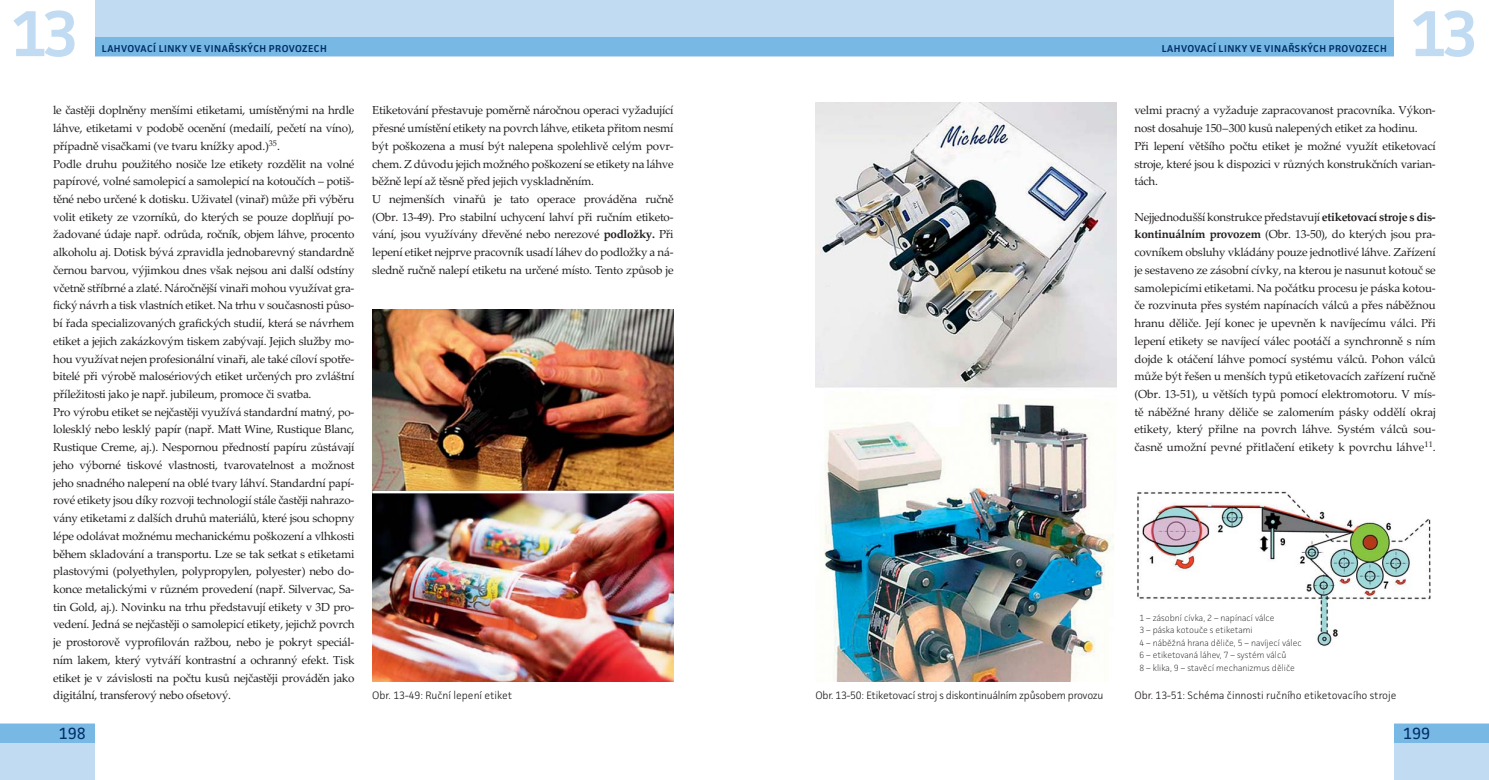
<style>
.page{position:relative;width:1489px;height:780px;background:#fff}
.page>*{position:absolute;margin:0;border:0;box-sizing:border-box;transform-origin:0 0}
.t1{font:600 65px "Facit";color:#c0dbf2}
.t2{font:16.25px "Facit";color:#002e67}
.t3{font:11.62px/17.8px "Palatino Linotype";letter-spacing:-.02em;color:#231f20}
.t4{font:300 10.75px "Facit";letter-spacing:-.015em;color:#231f20}
.t5{font:600 10px "Facit";letter-spacing:.05em;color:#002e67}
.t6{font:200 9px/12.5px "Facit";color:#231f20}
.s1{font-weight:700}
</style>
<div class="page">
<div style="left:0;top:723px;width:94px;height:57px;background:#c0dbf2"></div>
<div style="left:0;top:724px;width:94px;height:19px;background:#77b8e5"></div>
<div style="left:94px;top:0;width:650px;height:56px;background:#c0dbf2"></div>
<div style="left:94px;top:37px;width:650px;height:19px;background:#77b8e5"></div>
<div style="left:744px;top:0;width:650px;height:56px;background:#c0dbf2"></div>
<div style="left:744px;top:37px;width:650px;height:19px;background:#77b8e5"></div>
<div style="left:1394px;top:723px;width:94px;height:57px;background:#c0dbf2"></div>
<div style="left:1394px;top:724px;width:94px;height:19px;background:#77b8e5"></div>
<img style="left:372px;top:309px;width:301px;height:372px">
<hr style="left:372px;top:491px;width:307px;height:2px;background:#fff">
<img style="left:815px;top:103px;width:301px;height:578px">
<img style="left:1137px;top:491px;width:294px;height:155px">
<h1 class="t1" style="left:11px;top:10px;width:69px">13</h1>
<p class="t5" style="left:102px;top:45px;width:226px">LAHVOVACÍ LINKY VE VINAŘSKÝCH PROVOZECH</p>
<p class="t5" style="left:1161px;top:45px;width:226px">LAHVOVACÍ LINKY VE VINAŘSKÝCH PROVOZECH</p>
<h1 class="t1" style="left:1410px;top:10px;width:69px">13</h1>
<p class="t3" style="left:53px;top:103px;width:303px">le častěji doplněny menšími etiketami, umístěnými na hrdle láhve, etiketami v podobě ocenění (medailí, pečetí na víno), případně visačkami (ve tvaru knížky apod.)<sup>35</sup>.<br>Podle druhu použitého nosiče lze etikety rozdělit na volné papírové, volné samolepicí a samolepicí na kotoučích – potiš&shy;těné nebo určené k dotisku. Uživatel (vinař) může při výběru volit etikety ze vzorníků, do kterých se pouze doplňují po&shy;žadované údaje např. odrůda, ročník, objem láhve, procento alkoholu aj. Dotisk bývá zpravidla jednobarevný standardně černou barvou, výjimkou dnes však nejsou ani další odstíny včetně stříbrné a zlaté. Náročnější vinaři mohou využívat gra&shy;fický návrh a tisk vlastních etiket. Na trhu v současnosti půso&shy;bí řada specializovaných grafických studií, která se návrhem etiket a jejich zakázkovým tiskem zabývají. Jejich služby mo&shy;hou využívat nejen profesionální vinaři, ale také cíloví spotře&shy;bitelé při výrobě malosériových etiket určených pro zvláštní příležitosti jako je např. jubileum, promoce či svatba.<br>Pro výrobu etiket se nejčastěji využívá standardní matný, po&shy;lolesklý nebo lesklý papír (např. Ma Wine, Rustique Blanc, Rustique Creme, aj.). Nespornou předností papíru zůstávají jeho výborné tiskové vlastnosti, tvarovatelnost a možnost jeho snadného nalepení na oblé tvary láhví. Standardní papí&shy;rové etikety jsou díky rozvoji technologií stále častěji nahrazo&shy;vány etiketami z dalších druhů materiálů, které jsou schopny lépe odolávat možnému mechanickému poškození a vlhkosti během skladování a transportu. Lze se tak setkat s etiketami plastovými (polyethylen, polypropylen, polyester) nebo do&shy;konce metalickými v různém provedení (např. Silvervac, Sa&shy;tin Gold, aj.). Novinku na trhu představují etikety v 3D pro&shy;vedení. Jedná se nejčastěji o samolepicí etikety, jejichž povrch je prostorově vyprofilován ražbou, nebo je pokryt speciál&shy;ním lakem, který vytváří kontrastní a ochranný efekt. Tisk etiket je v závislosti na počtu kusů nejčastěji prováděn jako digitální, transferový nebo ofsetový.</p>
<p class="t3" style="left:372px;top:103px;width:303px">Etiketování přestavuje poměrně náročnou operaci vyžadující přesné umístění etikety na povrch láhve, etiketa přitom nesmí být poškozena a musí být nalepena spolehlivě celým povr&shy;chem. Z důvodu jejich možného poškození se etikety na láhve běžně lepí až těsně před jejich vyskladněním.<br>U nejmenších vinařů je tato operace prováděna ručně (Obr. 13-49). Pro stabilní uchycení lahví při ručním etiketo&shy;vání, jsou využívány dřevěné nebo nerezové <span class="s1">podložky.</span> Při lepení etiket nejprve pracovník usadí láhev do podložky a ná&shy;sledně ručně nalepí etiketu na určené místo. Tento způsob je</p>
<p class="t4" style="left:372px;top:691px;width:142px">Obr. 13-49: Ruční lepení etiket</p>
<p class="t3" style="left:1134px;top:103px;width:303px">velmi pracný a vyžaduje zapracovanost pracovníka. Výkon&shy;nost dosahuje 150 – 300 kusů nalepených etiket za hodinu.<br>Při lepení většího počtu etiket je možné využít etiketovací stroje, které jsou k dispozici v různých konstrukčních varian&shy;tách.</p>
<p class="t3" style="left:1134px;top:209px;width:303px;text-align:justify">Nejjednodušší konstrukce představují <span class="s1">etiketovací stroje s dis&shy;kontinuálním provozem</span> (Obr. 13-50), do kterých jsou pra&shy;covníkem obsluhy vkládány pouze jednotlivé láhve. Zařízení je sestaveno ze zásobní cívky, na kterou je nasunut kotouč se samolepicími etiketami. Na počátku procesu je páska kotou&shy;če rozvinuta přes systém napínacích válců a přes náběžnou hranu děliče. Její konec je upevněn k navíjecímu válci. Při lepení etikety se navíjecí válec pootáčí a synchronně s ním dojde k otáčení láhve pomocí systému válců. Pohon válců může být řešen u menších typů etiketovacích zařízení ručně (Obr. 13-51), u větších typů pomocí elektromotoru. V mís&shy;tě náběžné hrany děliče se zalomením pásky oddělí okraj etikety, který přilne na povrch láhve. Systém válců sou&shy;časně umožní pevné přitlačení etikety k povrchu láhve<sup>11</sup>.</p>
<p class="t6" style="left:1139px;top:612px;width:164px">1 – zásobní cívka, 2 – napínací válce<br>3 – páska kotouče s etiketami<br>4 – náběžná hrana děliče, 5 – navíjecí válec 6 – etiketovaná láhev, 7 – systém válců<br>8 – klika, 9 – stavěcí mechanizmus děliče</p>
<p class="t4" style="left:815px;top:691px;width:289px">Obr. 13-50: Etiketovací stroj s diskontinuálním způsobem provozu</p>
<p class="t4" style="left:1134px;top:691px;width:263px">Obr. 13-51: Schéma činnosti ručního etiketovacího stroje</p>
<h2 class="t2" style="left:59px;top:727px;width:28px">198</h2>
<h2 class="t2" style="left:1402px;top:727px;width:28px">199</h2>
</div>
